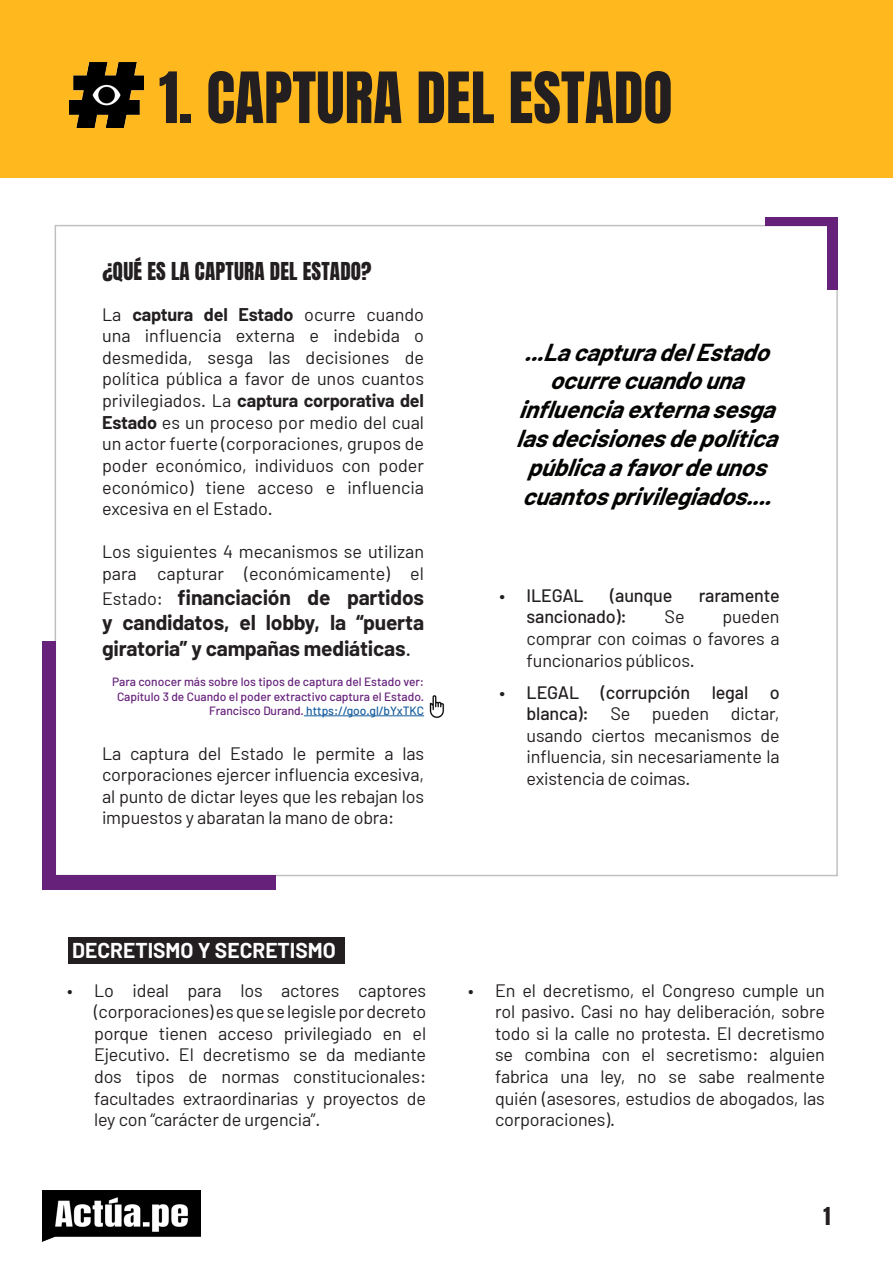
<style>
.page{position:relative;width:893px;height:1263px;background:#fff}
.page>*{position:absolute;margin:0;border:0;box-sizing:border-box;transform-origin:0 0}
.t1{font:60px "Anton";color:#231f20}
.t2{font:italic 700 24px/28.8px "Barlow";color:#040503;text-align:center}
.t3{font:700 21px/25.2px "Barlow";letter-spacing:-.01em;color:#231f20;text-align:justify}
.t4{font:21px "Anton";letter-spacing:.01em;color:#231f20}
.t5{font:700 21px "Barlow";color:#fff}
.t6{font:18px/21.6px "Barlow";letter-spacing:-.01em;color:#231f20;text-align:justify}
.t7{font:500 18px "Barlow";letter-spacing:-.01em;color:#231f20}
.t8{font:500 12px/14.4px "Barlow";color:#66227b;text-align:right}
.s1{font-weight:700}
.s2{font-weight:400;font-size:18px}
.s3{font-weight:400}
.s4{color:#175d9e}
.s5{font-weight:500}
</style>
<div class="page">
<img style="left:424px;top:695px;width:21px;height:23px">
<div style="left:42px;top:642px;width:13px;height:248px;background:#66227b"></div>
<div style="left:43px;top:875px;width:233px;height:15px;background:#66227b"></div>
<div style="left:766px;top:217px;width:72px;height:9px;background:#66227b"></div>
<div style="left:828px;top:217px;width:10px;height:73px;background:#66227b"></div>
<div style="left:0;top:0;width:893px;height:178px;background:#ffb81e"></div>
<img style="left:70px;top:62px;width:73px;height:65px">
<img style="left:42px;top:1190px;width:159px;height:51px">
<hr style="left:304px;top:715px;width:120px;height:1px;background:#175d9e">
<div style="left:68px;top:936px;width:276px;height:27px;background:#231f20"></div>
<h1 class="t1" style="left:159px;top:67px;width:515px">1. CAPTURA DEL ESTADO</h1>
<p class="t4" style="left:102px;top:260px;width:271px">¿QUÉ ES LA CAPTURA DEL ESTADO?</p>
<p class="t6" style="left:102px;top:303px;width:324px">La <span class="s1">captura del Estado</span> ocurre cuando una influencia externa e indebida o desmedida, sesga las decisiones de política pública a favor de unos cuantos privilegiados. La <span class="s1">captura corporativa del Estado</span> es un proceso por medio del cual un actor fuerte (corporaciones, grupos de poder económico, individuos con poder económico) tiene acceso e influencia excesiva en el Estado.</p>
<p class="t6" style="left:102px;top:541px;width:324px">Los siguientes 4 mecanismos se utilizan para capturar (económicamente) el</p>
<p class="t3" style="left:102px;top:585px;width:324px"><span class="s2">Estado:</span> financiación de partidos y candidatos, el lobby, la “puerta giratoria” y campañas mediáticas<span class="s3">.</span></p>
<p class="t8" style="left:112px;top:674px;width:313px">Para conocer más sobre los tipos de captura del Estado ver:<br>Capítulo 3 de Cuando el poder extractivo captura el Estado.<br>Francisco Durand. <span class="s4">https://goo.gl/bYxTKC</span></p>
<p class="t6" style="left:102px;top:742px;width:324px">La captura del Estado le permite a las corporaciones ejercer influencia excesiva, al punto de dictar leyes que les rebajan los impuestos y abaratan la mano de obra:</p>
<p class="t5" style="left:72px;top:937px;width:265px">DECRETISMO Y SECRETISMO</p>
<p class="t2" style="left:516px;top:337px;width:273px">...LacapturadelEstado ocurrecuandouna influenciaexternasesga lasdecisionesdepolítica públicaafavordeunos cuantosprivilegiados....</p>
<p class="t7" style="left:500px;top:584px;width:86px">• ILEGAL</p>
<p class="t7" style="left:610px;top:584px;width:64px">(aunque</p>
<p class="t7" style="left:699px;top:584px;width:82px">raramente</p>
<p class="t7" style="left:527px;top:606px;width:102px">sancionado):</p>
<p class="t6" style="left:665px;top:606px;width:21px">Se</p>
<p class="t6" style="left:527px;top:606px;width:255px;text-indent:196px">pueden comprar con coimas o favores a funcionarios públicos.</p>
<p class="t6" style="left:527px;top:681px;width:255px;text-indent:-27px"><span class="s5">• LEGAL (corrupción legal o blanca):</span> Se pueden dictar, usando ciertos mecanismos de influencia, sin necesariamente la existencia de coimas.</p>
<p class="t6" style="left:94px;top:979px;width:334px;text-indent:-27px">• Lo ideal para los actores captores (corporaciones) es que se legisle por decreto porque tienen acceso privilegiado en el Ejecutivo. El decretismo se da mediante dos tipos de normas constitucionales: facultades extraordinarias y proyectos de ley con “carácter de urgencia”.</p>
<p class="t6" style="left:495px;top:979px;width:331px;text-indent:-27px">• En el decretismo, el Congreso cumple un rol pasivo. Casi no hay deliberación, sobre todo si la calle no protesta. El decretismo se combina con el secretismo: alguien fabrica una ley, no se sabe realmente quién (asesores, estudios de abogados, las corporaciones).</p>
<p class="t4" style="left:823px;top:1205px;width:8px">1</p>
</div>
